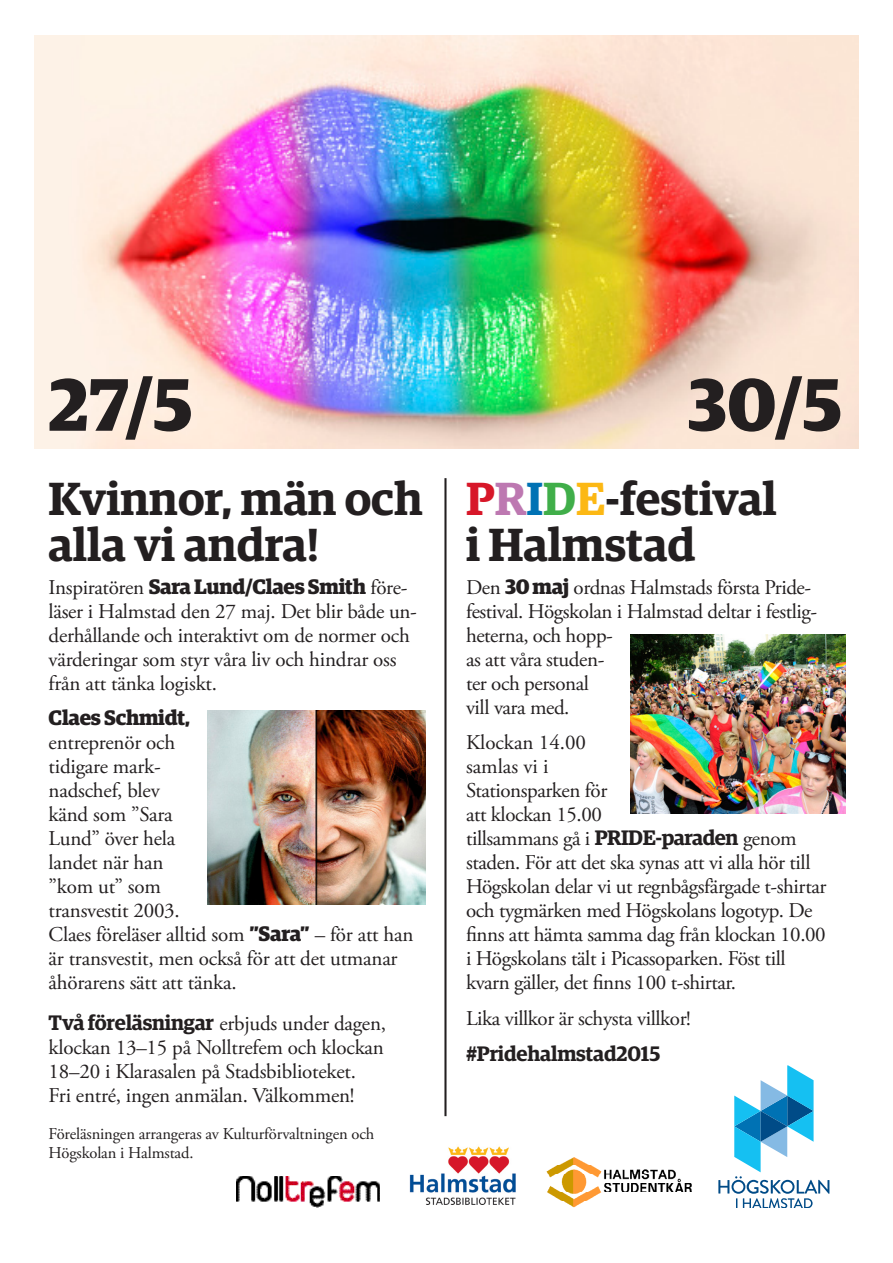
<style>
.page{position:relative;width:893px;height:1263px;background:#fff}
.page>*{position:absolute;margin:0;border:0;box-sizing:border-box;transform-origin:0 0}
.t1{font:700 74.4px "Guardian Egyp";color:#231f20}
.t2{font:600 46.5px "Guardian Egyp";color:#231f20}
.t3{font:21px/24px "Adobe Garamond Pro";letter-spacing:-.015em;color:#231f20}
.t4{font:600 21px "Guardian Egyp";letter-spacing:-.01em;color:#231f20}
.t5{font:16.5px/19.5px "Adobe Garamond Pro";letter-spacing:-.01em;color:#231f20}
.s1{font-family:"Guardian Egyp";font-weight:700}
.s2{font-family:"Guardian Egyp";font-weight:600}
.s3{color:#d71729}
.s4{color:#bd78b1}
.s5{color:#0072b4}
.s6{color:#40ae49}
.s7{color:#fcb814}
</style>
<div class="page">
<img style="left:546px;top:1157px;width:146px;height:51px">
<img style="left:34px;top:36px;width:825px;height:413px">
<svg style="left:719px;top:1065px;width:110px;height:143px"></svg>
<img style="left:207px;top:711px;width:218px;height:193px">
<img style="left:409px;top:1146px;width:107px;height:59px">
<img style="left:237px;top:1176px;width:143px;height:32px">
<hr style="left:444px;top:478px;width:2px;height:638px;background:#231f20">
<img style="left:630px;top:635px;width:215px;height:179px">
<p class="t1" style="left:49px;top:348px;width:146px">27/5</p>
<p class="t1" style="left:688px;top:348px;width:156px">30/5</p>
<p class="t2" style="left:49px;top:464px;width:376px">Kvinnor, män och</p>
<p class="t2" style="left:49px;top:510px;width:272px">alla vi andra!</p>
<p class="t3" style="left:49px;top:576px;width:370px">Inspiratören <span class="s1">Sara Lund/Claes Smith</span> före&shy;läser i Halmstad den 27 maj. Det blir både un&shy;derhållande och interaktivt om de normer och värderingar som styr våra liv och hindrar oss från att tänka logiskt.</p>
<p class="t3" style="left:49px;top:707px;width:366px"><span class="s1">Claes Schmidt,<br></span>entreprenör och<br>tidigare mark-<br>nadschef, blev<br>känd som ”Sara<br>Lund” över hela<br>landet när han<br>”kom ut” som<br>transvestit 2003.<br>Claes föreläser alltid som <span class="s1">”Sara”</span> – för att han är transvestit, men också för att det utmanar åhörarens sätt att tänka.</p>
<p class="t3" style="left:49px;top:1012px;width:339px"><span class="s2">Två föreläsningar</span> erbjuds under dagen, klockan 13–15 på Nolltrefem och klockan 18–20 i Klarasalen på Stadsbiblioteket.<br>Fri entré, ingen anmälan. Välkommen!</p>
<p class="t5" style="left:49px;top:1124px;width:327px">Föreläsningen arrangeras av Kulturförvaltningen och<br>Högskolan i Halmstad.</p>
<p class="t2" style="left:466px;top:464px;width:312px"><span class="s3">P</span><span class="s4">R</span><span class="s5">I</span><span class="s6">D</span><span class="s7">E</span>-festival</p>
<p class="t2" style="left:466px;top:510px;width:231px">i Halmstad</p>
<p class="t3" style="left:466px;top:576px;width:353px">Den <span class="s1">30 maj</span> ordnas Halmstads första Pride&shy;festival. Högskolan i Halmstad deltar i festlig&shy;heterna, och hopp-<br>as att våra studen-<br>ter och personal<br>vill vara med.</p>
<p class="t3" style="left:466px;top:731px;width:362px">Klockan 14.00<br>samlas vi i<br>Stationsparken för<br>att klockan 15.00<br>tillsammans gå i <span class="s2">PRIDE-paraden</span> genom staden. För att det ska synas att vi alla hör till Högskolan delar vi ut regnbågsfärgade t-shirtar och tygmärken med Högskolans logotyp. De finns att hämta samma dag från klockan 10.00 i Högskolans tält i Picassoparken. Föst till kvarn gäller, det finns 100 t-shirtar.</p>
<p class="t3" style="left:466px;top:1007px;width:226px">Lika villkor är schysta villkor!</p>
<p class="t4" style="left:466px;top:1038px;width:196px">#Pridehalmstad2015</p>
</div>
